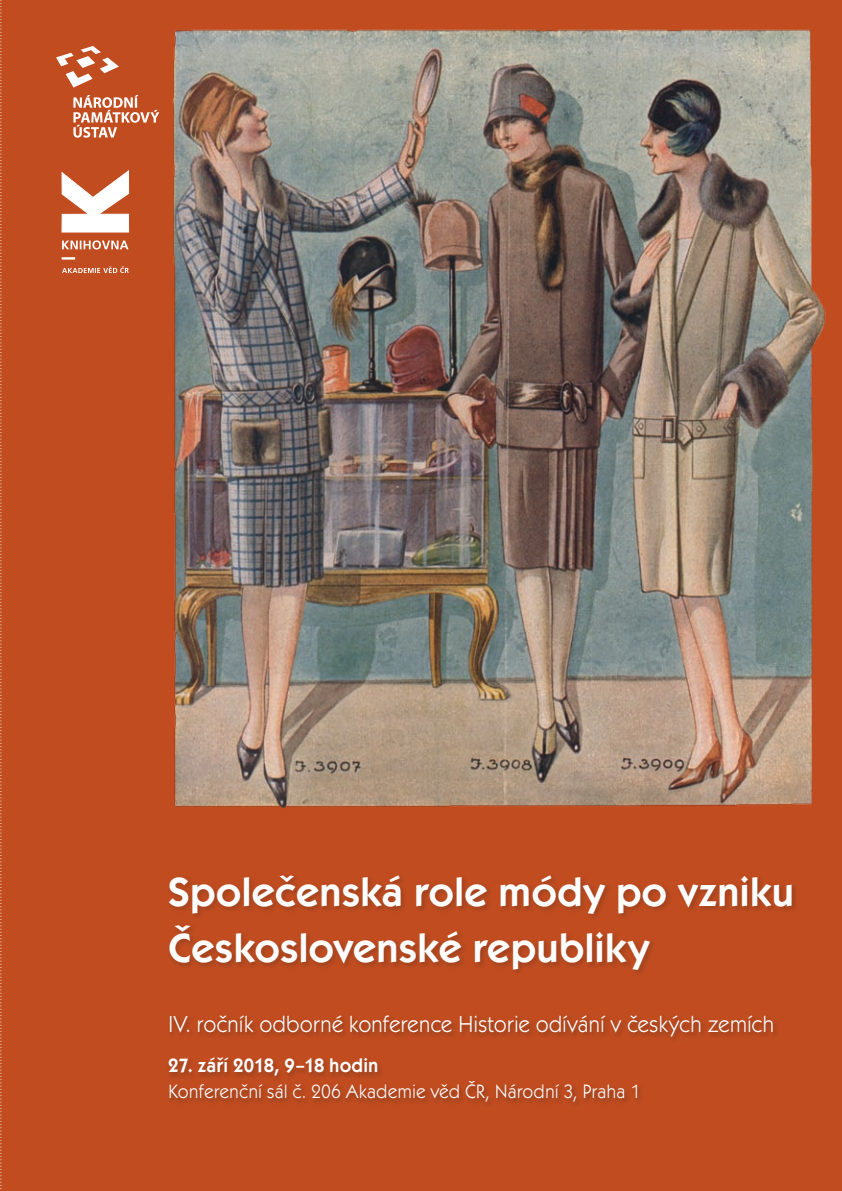
<style>
.page{position:relative;width:842px;height:1191px;background:#c04c1f}
.page>*{position:absolute;margin:0;border:0;box-sizing:border-box;transform-origin:0 0}
.t1{font:600 42px/56px "Kabel Itc TOT";letter-spacing:-.005em;color:#fff}
.t2{font:24px "Kabel Itc TOT";letter-spacing:-.01em;color:#fff;scale:.95 1}
.t3{font:20px "Kabel Itc TOT";color:#fff;scale:.95 1}
.t4{font:600 20px "Kabel Itc TOT";letter-spacing:.005em;color:#fff;scale:.95 1}
</style>
<div class="page">
<img style="left:172px;top:29px;width:654px;height:780px">
<div style="left:165px;top:871px;width:632px;height:235px;background:#231f20;opacity:.18"></div>
<svg style="left:73px;top:95px;width:86px;height:43px"></svg>
<svg style="left:56px;top:46px;width:63px;height:42px"></svg>
<svg style="left:62px;top:240px;width:67px;height:9px"></svg>
<svg style="left:62px;top:266px;width:67px;height:7px"></svg>
<svg style="left:62px;top:258px;width:13px;height:1px"></svg>
<svg style="left:62px;top:171px;width:67px;height:61px"></svg>
<svg style="left:0;top:0;width:2px;height:1190px"></svg>
<h1 class="t1" style="left:168px;top:864px;width:628px">Společenská role módy po vzniku<br>Československé republiky</h1>
<p class="t2" style="left:168px;top:1011px;width:639px">IV. ročník odborné konference Historie odívání v českých zemích</p>
<p class="t4" style="left:168px;top:1054px;width:223px">27. září 2018, 9–18 hodin</p>
<p class="t3" style="left:168px;top:1080px;width:498px">Konferenční sál č. 206 Akademie věd ČR, Národní 3, Praha 1</p>
</div>
